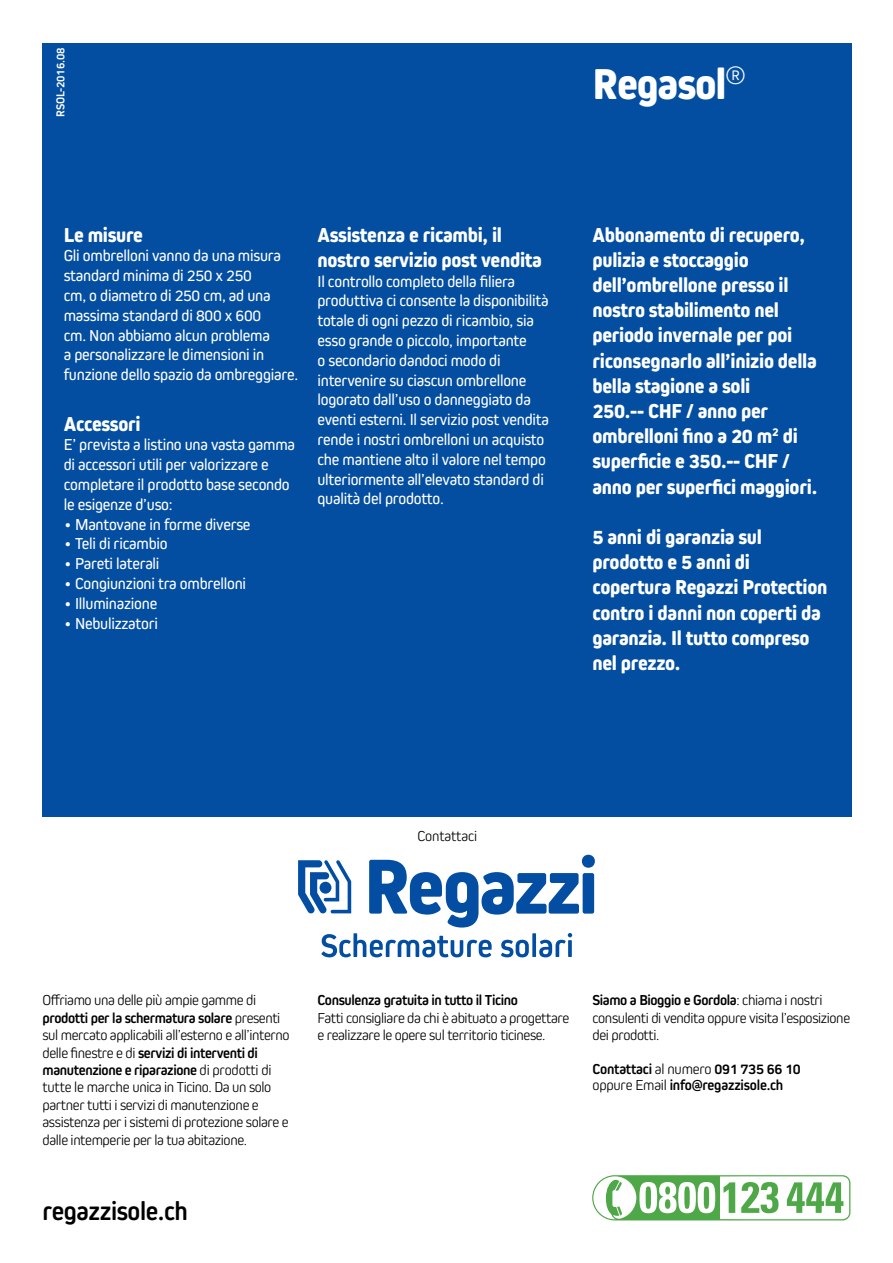
<style>
.page{position:relative;width:893px;height:1263px;background:#fff}
.page>*{position:absolute;margin:0;border:0;box-sizing:border-box;transform-origin:0 0}
.t1{font:800 45px "Kiro";letter-spacing:-.025em;color:#fff}
.t2{font:700 27px "Kiro";letter-spacing:-.015em;color:#000}
.t3{font:800 21px/25.2px "Kiro";letter-spacing:-.015em;color:#fff}
.t4{font:16.5px/19.8px "Kiro";letter-spacing:-.015em;color:#fff}
.t5{font:300 15px/17.4px "Kiro";letter-spacing:-.025em;color:#000}
.t6{font:700 15px/16.2px "Kiro";letter-spacing:-.02em;color:#000}
.t7{font:700 12px "Kiro";letter-spacing:-.015em;color:#fff}
.s1{font-weight:700}
.s2{font-weight:300}
</style>
<div class="page">
<div style="left:43px;top:43px;width:809px;height:773px;background:#034ea1"></div>
<svg style="left:592px;top:1175px;width:258px;height:45px"></svg>
<svg style="left:298px;top:860px;width:53px;height:54px"></svg>
<svg style="left:369px;top:855px;width:226px;height:72px"></svg>
<svg style="left:321px;top:933px;width:171px;height:24px"></svg>
<svg style="left:501px;top:940px;width:28px;height:17px"></svg>
<svg style="left:532px;top:933px;width:4px;height:24px"></svg>
<svg style="left:539px;top:933px;width:33px;height:24px"></svg>
<p class="t7" style="left:54px;top:117px;width:71px;rotate:-90deg">RSOL-2016.08</p>
<p class="t3" style="left:64px;top:222px;width:81px">Le misure</p>
<p class="t4" style="left:64px;top:246px;width:236px">Gli ombrelloni vanno da una misura standard minima di 250 x 250<br>cm, o diametro di 250 cm, ad una massima standard di 800 x 600<br>cm. Non abbiamo alcun problema<br>a personalizzare le dimensioni in funzione dello spazio da ombreggiare.</p>
<p class="t3" style="left:64px;top:411px;width:78px">Accessori</p>
<p class="t4" style="left:64px;top:435px;width:233px">E’ prevista a listino una vasta gamma di accessori utili per valorizzare e completare il prodotto base secondo le esigenze d’uso:</p>
<p class="t4" style="left:64px;top:514px;width:188px">• Mantovane in forme diverse</p>
<p class="t4" style="left:64px;top:534px;width:105px">• Teli di ricambio</p>
<p class="t4" style="left:64px;top:553px;width:97px">• Pareti laterali</p>
<p class="t4" style="left:64px;top:573px;width:184px">• Congiunzioni tra ombrelloni</p>
<p class="t4" style="left:64px;top:593px;width:95px">• Illuminazione</p>
<p class="t4" style="left:64px;top:613px;width:96px">• Nebulizzatori</p>
<p class="t3" style="left:317px;top:222px;width:226px">Assistenza e ricambi, il nostro servizio post vendita</p>
<p class="t4" style="left:317px;top:271px;width:233px">Il controllo completo della filiera produttiva ci consente la disponibilità totale di ogni pezzo di ricambio, sia esso grande o piccolo, importante<br>o secondario dandoci modo di intervenire su ciascun ombrellone logorato dall’uso o danneggiato da eventi esterni. Il servizio post vendita rende i nostri ombrelloni un acquisto che mantiene alto il valore nel tempo ulteriormente all’elevato standard di qualità del prodotto.</p>
<h1 class="t1" style="left:592px;top:58px;width:155px">Regasol<sup>®</sup></h1>
<p class="t3" style="left:592px;top:222px;width:226px">Abbonamento di recupero, pulizia e stoccaggio dell’ombrellone presso il nostro stabilimento nel periodo invernale per poi riconsegnarlo all’inizio della bella stagione a soli<br>250.-- CHF / anno per ombrelloni fino a 20 m<sup>2</sup> di superficie e 350.-- CHF / anno per superfici maggiori.</p>
<p class="t3" style="left:592px;top:524px;width:236px">5 anni di garanzia sul prodotto e 5 anni di copertura Regazzi Protection contro i danni non coperti da garanzia. Il tutto compreso nel prezzo.</p>
<p class="t5" style="left:417px;top:827px;width:61px">Contattaci</p>
<p class="t5" style="left:43px;top:991px;width:249px">Offriamo una delle più ampie gamme di <span class="s1">prodotti per la schermatura solare</span> presenti sul mercato applicabili all’esterno e all’interno delle finestre e di <span class="s1">servizi di interventi di manutenzione e riparazione</span> di prodotti di tutte le marche unica in Ticino. Da un solo partner tutti i servizi di manutenzione e assistenza per i sistemi di protezione solare e dalle intemperie per la tua abitazione.</p>
<h2 class="t2" style="left:43px;top:1196px;width:147px">regazzisole.ch</h2>
<p class="t6" style="left:317px;top:992px;width:202px">Consulenza gratuita in tutto il Ticino</p>
<p class="t5" style="left:317px;top:1009px;width:253px">Fatti consigliare da chi è abituato a progettare e realizzare le opere sul territorio ticinese.</p>
<p class="t5" style="left:592px;top:991px;width:259px"><span class="s1">Siamo a Bioggio e Gordola</span>: chiama i nostri consulenti di vendita oppure visita l’esposizione dei prodotti.</p>
<p class="t6" style="left:592px;top:1060px;width:210px">Contattaci <span class="s2">al numero</span> 091 735 66 10 <span class="s2">oppure Email</span> info@regazzisole.ch</p>
</div>
